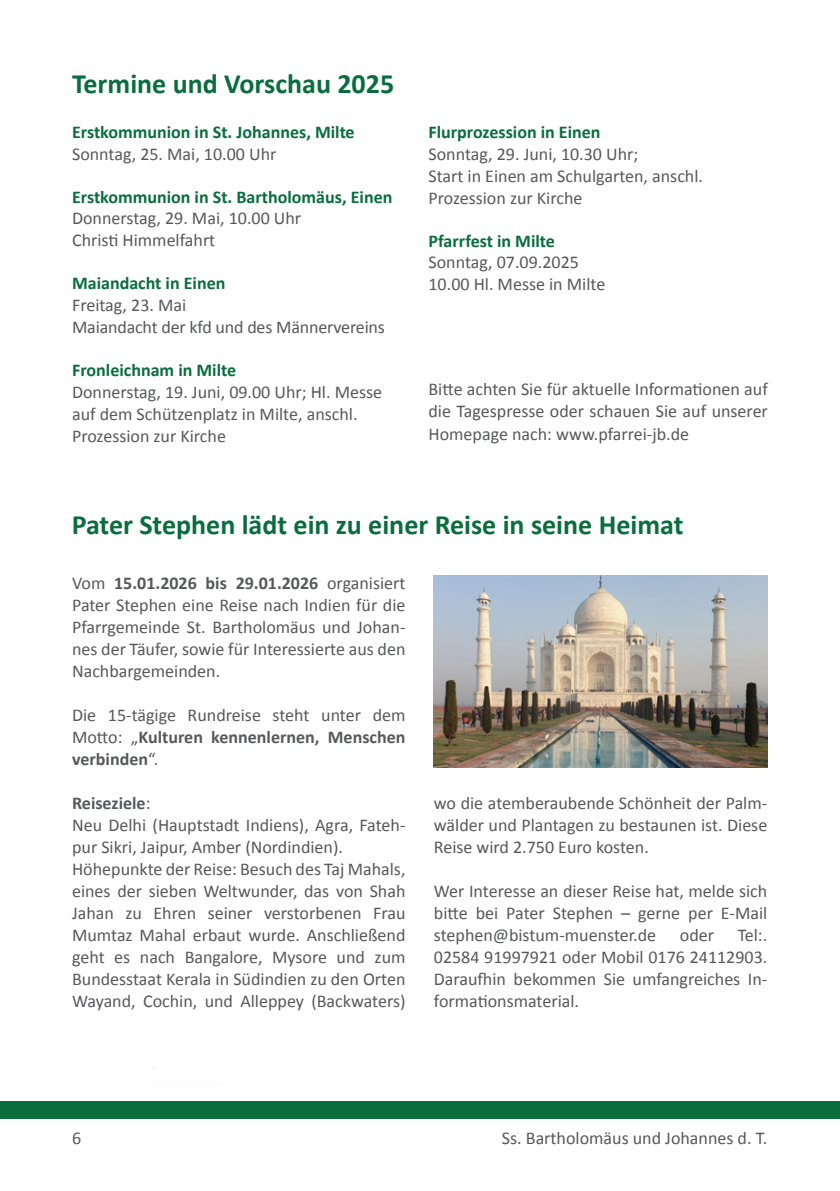
<style>
.page{position:relative;width:840px;height:1191px;background:#fff}
.page>*{position:absolute;margin:0;border:0;box-sizing:border-box;transform-origin:0 0}
.t1{font:700 28px "Calibri";color:#096d3d}
.t2{font:18px/22px "Calibri";color:#57585a}
.t3{font:700 18px "Calibri";color:#096d3d}
.s1{font-weight:700}
</style>
<div class="page">
<div style="left:0;top:1102px;width:839px;height:17px;background:#096d3d"></div>
<img style="left:433px;top:575px;width:333px;height:192px">
<h1 class="t1" style="left:72px;top:64px;width:323px">Termine und Vorschau 2025</h1>
<p class="t3" style="left:72px;top:120px;width:284px">Erstkommunion in St. Johannes, Milte</p>
<p class="t2" style="left:72px;top:142px;width:206px">Sonntag, 25. Mai, 10.00 Uhr</p>
<p class="t3" style="left:72px;top:184px;width:322px">Erstkommunion in St. Bartholomäus, Einen</p>
<p class="t2" style="left:72px;top:207px;width:230px">Donnerstag, 29. Mai, 10.00 Uhr<br>Christi Himmelfahrt</p>
<p class="t3" style="left:72px;top:271px;width:155px">Maiandacht in Einen</p>
<p class="t2" style="left:72px;top:293px;width:314px">Freitag, 23. Mai<br>Maiandacht der kfd und des Männervereins</p>
<p class="t3" style="left:72px;top:357px;width:165px">Fronleichnam in Milte</p>
<p class="t2" style="left:72px;top:380px;width:311px">Donnerstag, 19. Juni, 09.00 Uhr; Hl. Messe auf dem Schützenplatz in Milte, anschl.<br>Prozession zur Kirche</p>
<p class="t3" style="left:428px;top:120px;width:173px">Flurprozession in Einen</p>
<p class="t2" style="left:428px;top:142px;width:276px">Sonntag, 29. Juni, 10.30 Uhr;<br>Start in Einen am Schulgarten, anschl.<br>Prozession zur Kirche</p>
<p class="t3" style="left:428px;top:228px;width:128px">Pfarrfest in Milte</p>
<p class="t2" style="left:428px;top:251px;width:178px">Sonntag, 07.09.2025<br>10.00 Hl. Messe in Milte</p>
<p class="t2" style="left:428px;top:378px;width:341px;text-align:justify">Bitte achten Sie für aktuelle Informationen auf die Tagespresse oder schauen Sie auf unserer Homepage nach: www.pfarrei-jb.de</p>
<h1 class="t1" style="left:72px;top:505px;width:613px">Pater Stephen lädt ein zu einer Reise in seine Heimat</h1>
<p class="t2" style="left:72px;top:571px;width:335px;text-align:justify">Vom <span class="s1">15.01.2026 bis 29.01.2026</span> organisiert Pater Stephen eine Reise nach Indien für die Pfarrgemeinde St. Bartholomäus und Johan&shy;nes der Täufer, sowie für Interessierte aus den Nachbargemeinden.</p>
<p class="t2" style="left:72px;top:703px;width:335px;text-align:justify">Die 15-tägige Rundreise steht unter dem Motto: „<span class="s1">Kulturen kennenlernen, Menschen verbinden</span>“.</p>
<p class="t2" style="left:72px;top:791px;width:335px"><span class="s1">Reiseziele</span>:<br>Neu Delhi (Hauptstadt Indiens), Agra, Fateh&shy;pur Sikri, Jaipur, Amber (Nordindien).<br>Höhepunkte der Reise: Besuch des Taj Mahals, eines der sieben Weltwunder, das von Shah Jahan zu Ehren seiner verstorbenen Frau Mumtaz Mahal erbaut wurde. Anschließend geht es nach Bangalore, Mysore und zum Bundesstaat Kerala in Südindien zu den Orten Wayand, Cochin, und Alleppey (Backwaters)</p>
<p class="t2" style="left:433px;top:791px;width:335px;text-align:justify">wo die atemberaubende Schönheit der Palm&shy;wälder und Plantagen zu bestaunen ist. Diese Reise wird 2.750 Euro kosten.</p>
<p class="t2" style="left:433px;top:879px;width:335px;text-align:justify">Wer Interesse an dieser Reise hat, melde sich bitte bei Pater Stephen – gerne per E-Mail stephen@bistum-muenster.de</p>
<p class="t2" style="left:433px;top:923px;width:335px;text-align:justify;text-indent:303px">Tel:.<br>02584 91997921 oder Mobil 0176 24112903.<br>Daraufhin bekommen Sie umfangreiches In&shy;formationsmaterial.</p>
<p class="t2" style="left:679px;top:923px;width:36px">oder</p>
<p class="t2" style="left:72px;top:1126px;width:11px">6</p>
<p class="t2" style="left:501px;top:1126px;width:267px">Ss. Bartholomäus und Johannes d. T.</p>
</div>
